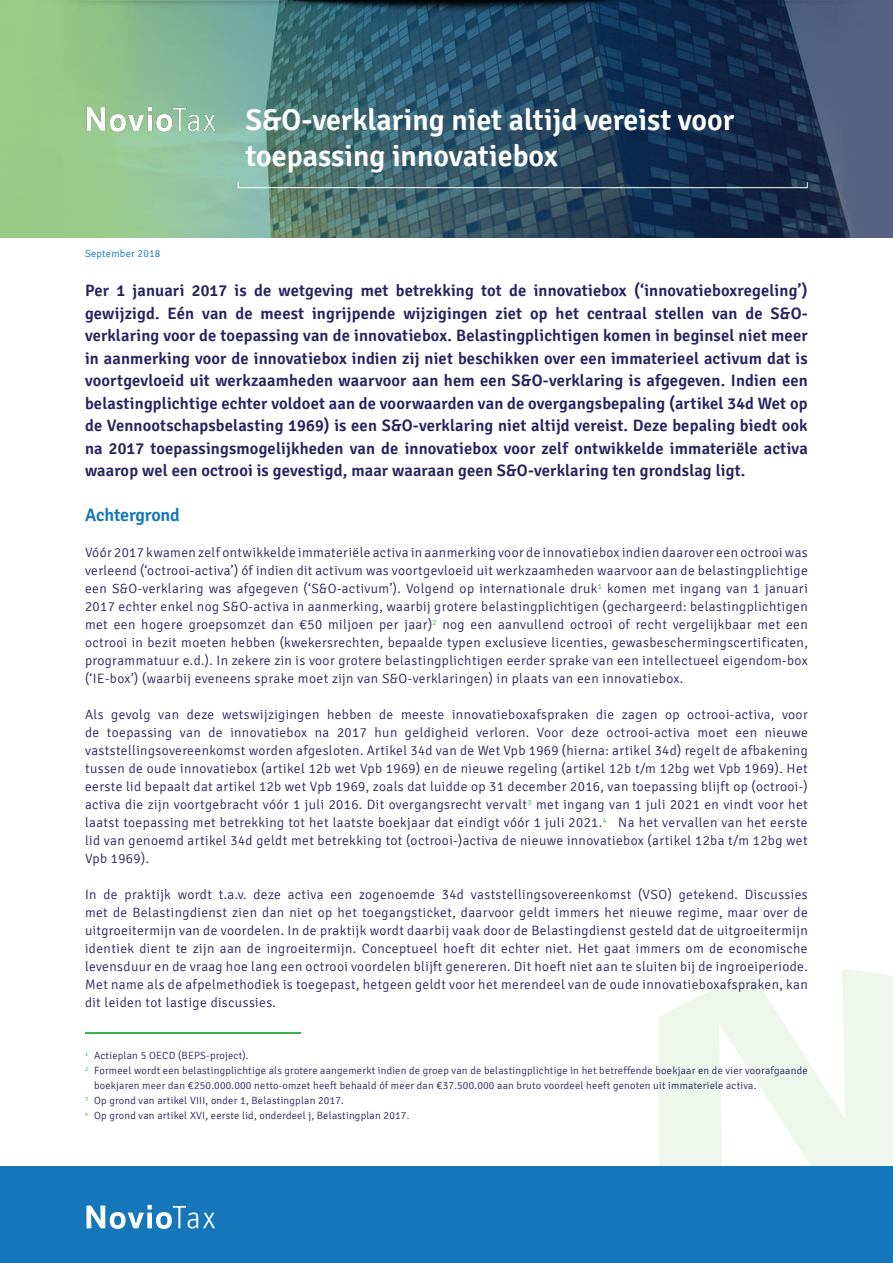
<style>
.page{position:relative;width:893px;height:1263px;background:#fff}
.page>*{position:absolute;margin:0;border:0;box-sizing:border-box;transform-origin:0 0}
.t1{font:600 30px/36px "Signika";color:#fff}
.t2{font:600 18px "Signika";letter-spacing:-.01em;color:#1577b9}
.t3{font:600 16.5px/22.5px "Signika";letter-spacing:.01em;color:#272361;text-align:justify}
.t4{font:300 13.5px/18px "Signika";letter-spacing:.03em;color:#272361;text-align:justify}
.t5{font:300 10.5px/15px "Signika";letter-spacing:.02em;color:#272361}
.t6{font:300 10.5px "Signika";letter-spacing:.02em;color:#1577b9}
</style>
<div class="page">
<svg style="left:659px;top:969px;width:234px;height:197px;fill:#eff7ed"></svg>
<div style="left:0;top:1166px;width:893px;height:97px;background:#1577b9"></div>
<svg style="left:86px;top:1205px;width:129px;height:24px"></svg>
<img style="left:0;top:0;width:893px;height:237px">
<img style="left:85px;top:105px;width:132px;height:27px">
<div style="left:238px;top:182px;width:569px;height:6px;border:1px solid #fff"></div>
<hr style="left:85px;top:1032px;width:215px;height:1px;background:#3ab54a">
<p class="t6" style="left:85px;top:248px;width:77px">September 2018</p>
<p class="t1" style="left:246px;top:103px;width:490px">S&amp;O-verklaring niet altijd vereist voor toepassing innovatiebox</p>
<p class="t3" style="left:85px;top:279px;width:724px">Per 1 januari 2017 is de wetgeving met betrekking tot de innovatiebox (‘innovatieboxregeling’) gewijzigd. Eén van de meest ingrijpende wijzigingen ziet op het centraal stellen van de S&amp;O&shy;verklaring voor de toepassing van de innovatiebox. Belastingplichtigen komen in beginsel niet meer in aanmerking voor de innovatiebox indien zij niet beschikken over een immaterieel activum dat is voortgevloeid uit werkzaamheden waarvoor aan hem een S&amp;O-verklaring is afgegeven. Indien een belastingplichtige echter voldoet aan de voorwaarden van de overgangsbepaling (artikel 34d Wet op de Vennootschapsbelasting 1969) is een S&amp;O-verklaring niet altijd vereist. Deze bepaling biedt ook na 2017 toepassingsmogelijkheden van de innovatiebox voor zelf ontwikkelde immateriële activa waarop wel een octrooi is gevestigd, maar waaraan geen S&amp;O-verklaring ten grondslag ligt.</p>
<p class="t2" style="left:85px;top:504px;width:96px">Achtergrond</p>
<p class="t4" style="left:85px;top:544px;width:724px">Vóór 2017 kwamen zelf ontwikkelde immateriële activa in aanmerking voor de innovatiebox indien daarover een octrooi was verleend (‘octrooi-activa’) óf indien dit activum was voortgevloeid uit werkzaamheden waarvoor aan de belastingplichtige een S&amp;O-verklaring was afgegeven (‘S&amp;O-activum’). Volgend op internationale druk<sup>1</sup> komen met ingang van 1 januari 2017 echter enkel nog S&amp;O-activa in aanmerking, waarbij grotere belastingplichtigen (gechargeerd: belastingplichtigen met een hogere groepsomzet dan €50 miljoen per jaar)<sup>2</sup> nog een aanvullend octrooi of recht vergelijkbaar met een octrooi in bezit moeten hebben (kwekersrechten, bepaalde typen exclusieve licenties, gewasbeschermingscertificaten, programmatuur e.d.). In zekere zin is voor grotere belastingplichtigen eerder sprake van een intellectueel eigendom-box (‘IE-box’) (waarbij eveneens sprake moet zijn van S&amp;O-verklaringen) in plaats van een innovatiebox.</p>
<p class="t4" style="left:85px;top:706px;width:724px">Als gevolg van deze wetswijzigingen hebben de meeste innovatieboxafspraken die zagen op octrooi-activa, voor de toepassing van de innovatiebox na 2017 hun geldigheid verloren. Voor deze octrooi-activa moet een nieuwe vaststellingsovereenkomst worden afgesloten. Artikel 34d van de Wet Vpb 1969 (hierna: artikel 34d) regelt de afbakening tussen de oude innovatiebox (artikel 12b wet Vpb 1969) en de nieuwe regeling (artikel 12b t/m 12bg wet Vpb 1969). Het eerste lid bepaalt dat artikel 12b wet Vpb 1969, zoals dat luidde op 31 december 2016, van toepassing blijft op (octrooi-) activa die zijn voortgebracht vóór 1 juli 2016. Dit overgangsrecht vervalt<sup>3</sup> met ingang van 1 juli 2021 en vindt voor het laatst toepassing met betrekking tot het laatste boekjaar dat eindigt vóór 1 juli 2021.<sup>4</sup> Na het vervallen van het eerste lid van genoemd artikel 34d geldt met betrekking tot (octrooi-)activa de nieuwe innovatiebox (artikel 12ba t/m 12bg wet Vpb 1969).</p>
<p class="t4" style="left:85px;top:886px;width:724px">In de praktijk wordt t.a.v. deze activa een zogenoemde 34d vaststellingsovereenkomst (VSO) getekend. Discussies met de Belastingdienst zien dan niet op het toegangsticket, daarvoor geldt immers het nieuwe regime, maar over de uitgroeitermijn van de voordelen. In de praktijk wordt daarbij vaak door de Belastingdienst gesteld dat de uitgroeitermijn identiek dient te zijn aan de ingroeitermijn. Conceptueel hoeft dit echter niet. Het gaat immers om de economische levensduur en de vraag hoe lang een octrooi voordelen blijft genereren. Dit hoeft niet aan te sluiten bij de ingroeiperiode.<br>Met name als de afpelmethodiek is toegepast, hetgeen geldt voor het merendeel van de oude innovatieboxafspraken, kan dit leiden tot lastige discussies.</p>
<p class="t5" style="left:85px;top:1048px;width:165px"><sup>1</sup> Actieplan 5 OECD (BEPS-project).</p>
<p class="t5" style="left:94px;top:1063px;width:715px;text-indent:-9px"><sup>2</sup> Formeel wordt een belastingplichtige als grotere aangemerkt indien de groep van de belastingplichtige in het betreffende boekjaar en de vier voorafgaande boekjaren meer dan €250.000.000 netto-omzet heeft behaald óf meer dan €37.500.000 aan bruto voordeel heeft genoten uit immateriele activa.</p>
<p class="t5" style="left:85px;top:1093px;width:260px"><sup>3</sup> Op grond van artikel VIII, onder 1, Belastingplan 2017.</p>
<p class="t5" style="left:85px;top:1108px;width:326px"><sup>4</sup> Op grond van artikel XVI, eerste lid, onderdeel j, Belastingplan 2017.</p>
</div>
